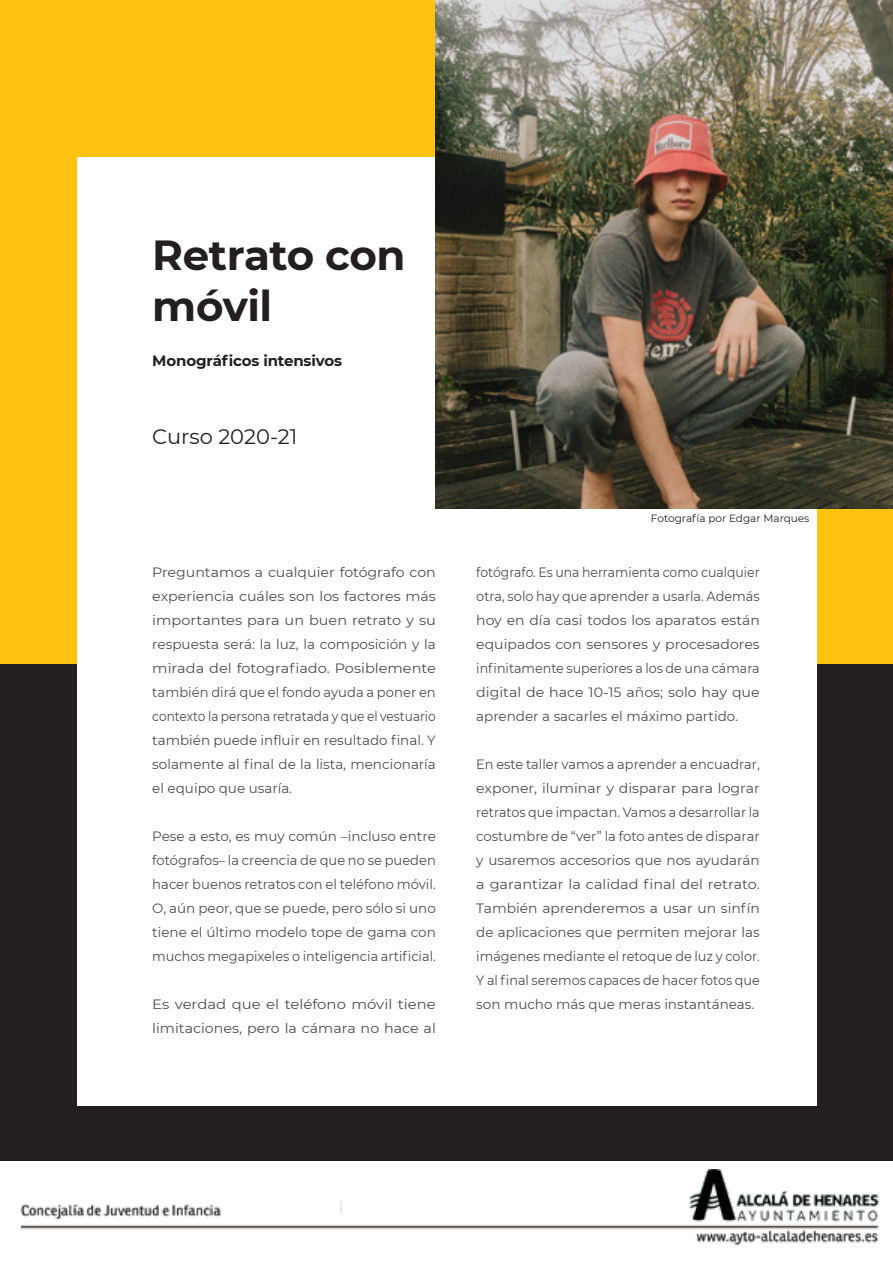
<style>
.page{position:relative;width:893px;height:1263px;background:#fff}
.page>*{position:absolute;margin:0;border:0;box-sizing:border-box;transform-origin:0 0}
.t1{font:700 42px/50.4px "Montserrat";letter-spacing:-.01em;color:#231f20}
.t2{font:21px "Montserrat";letter-spacing:-.005em;color:#231f20}
.t3{font:700 15px "Montserrat";letter-spacing:-.01em;color:#231f20}
.t4{font:13.5px/24px "Montserrat";color:#4b4c4d;text-align:justify;scale:.96 1}
.t5{font:13.5px/24px "Montserrat";color:#4b4c4d;text-align:justify;scale:1.05 1}
.t6{font:13.5px/24px "Montserrat";color:#4b4c4d;text-align:justify;scale:.92 1}
.t7{font:13.5px/24px "Montserrat";color:#4b4c4d;text-align:justify}
.t8{font:13.5px/24px "Montserrat";color:#4b4c4d;scale:1.1 1}
.t9{font:10.5px "Montserrat";color:#231f20}
</style>
<div class="page">
<div style="left:0;top:664px;width:893px;height:497px;background:#231f20"></div>
<div style="left:0;top:0;width:893px;height:664px;background:#fec210"></div>
<div style="left:77px;top:157px;width:739px;height:949px;background:#fff"></div>
<img style="left:436px;top:0;width:457px;height:509px">
<img style="left:21px;top:1170px;width:858px;height:76px">
<p class="t1" style="left:152px;top:228px;width:255px">Retrato con móvil</p>
<p class="t3" style="left:152px;top:350px;width:191px">Monográficos intensivos</p>
<p class="t2" style="left:152px;top:422px;width:147px">Curso 2020-21</p>
<p class="t5" style="left:152px;top:560px;width:272px">Preguntamos a cualquier fotógrafo con experiencia cuáles son los factores más importantes para un buen retrato y su respuesta será: la luz, la composición y la mirada del fotografiado. Posiblemente también dirá que el fondo ayuda a poner en contexto la persona retratada y que el vestuario también puede influir en resultado final. Y solamente al final de la lista, mencionaría el equipo que usaría.</p>
<p class="t7" style="left:152px;top:824px;width:285px">Pese a esto, es muy común –incluso entre fotógrafos– la creencia de que no se pueden hacer buenos retratos con el teléfono móvil.<br>O, aún peor, que se puede, pero sólo si uno tiene el último modelo tope de gama con muchos megapixeles o inteligencia artificial.</p>
<p class="t8" style="left:152px;top:992px;width:259px">Es verdad que el teléfono móvil tiene limitaciones, pero la cámara no hace al</p>
<p class="t9" style="left:651px;top:511px;width:160px">Fotografía por Edgar Marques</p>
<p class="t6" style="left:476px;top:560px;width:310px">fotógrafo. Es una herramienta como cualquier otra, solo hay que aprender a usarla. Además hoy en día casi todos los aparatos están equipados con sensores y procesadores infinitamente superiores a los de una cámara digital de hace 10-15 años; solo hay que aprender a sacarles el máximo partido.</p>
<p class="t4" style="left:476px;top:752px;width:297px">En este taller vamos a aprender a encuadrar, exponer, iluminar y disparar para lograr retratos que impactan. Vamos a desarrollar la costumbre de “ver” la foto antes de disparar y usaremos accesorios que nos ayudarán a garantizar la calidad final del retrato.<br>También aprenderemos a usar un sinfín de aplicaciones que permiten mejorar las imágenes mediante el retoque de luz y color.<br>Y al final seremos capaces de hacer fotos que son mucho más que meras instantáneas.</p>
</div>
